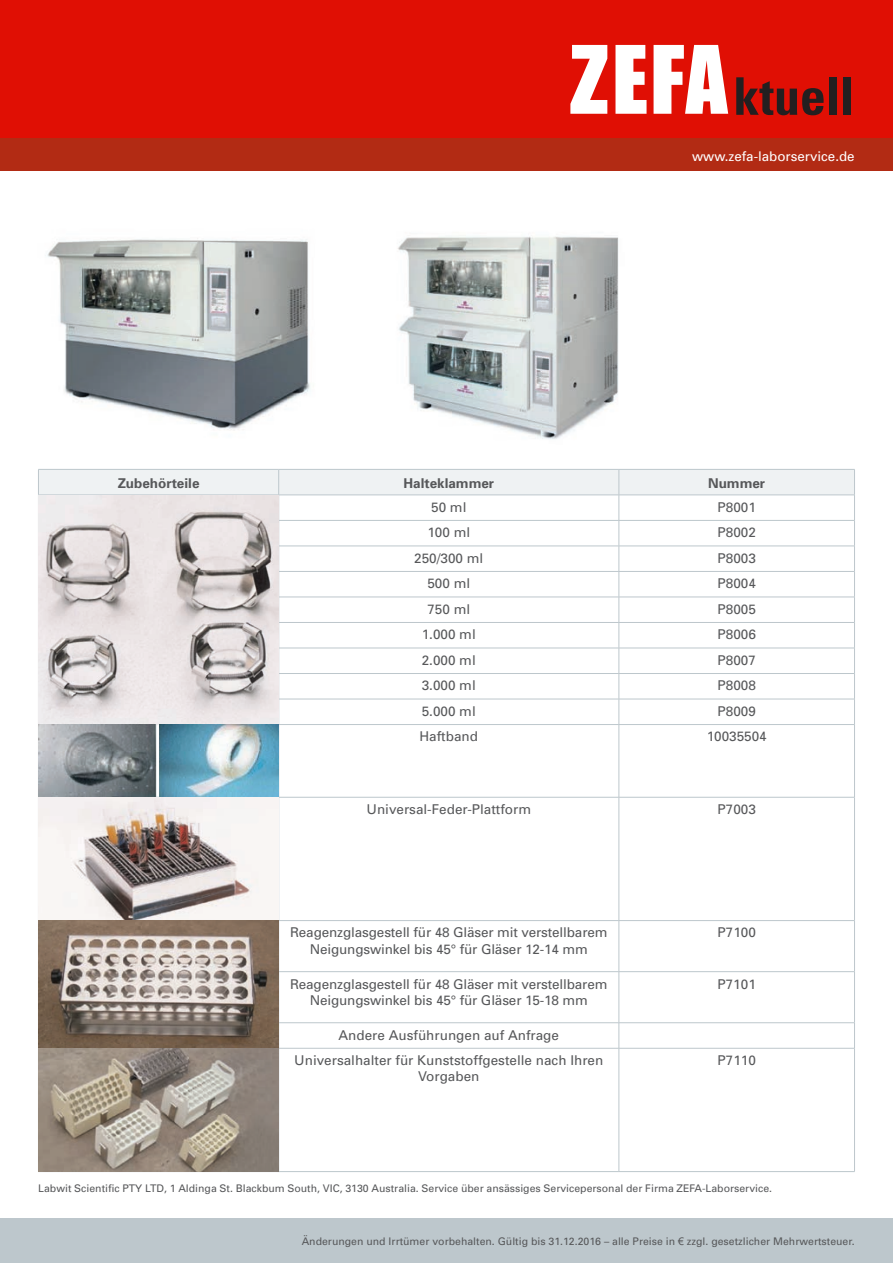
<style>
.page{position:relative;width:893px;height:1263px;background:#fff}
.page>*{position:absolute;margin:0;border:0;box-sizing:border-box;transform-origin:0 0}
.t1{font:700 condensed 51.9px "Univers";color:#231f20}
.t2{font:13.5px/16.2px "Univers";color:#57585a;text-align:center}
.t3{font:700 13.5px "Univers";color:#57585a}
.t4{font:13.35px "Univers";color:#fff}
.t5{font:10.5px "Univers";color:#57585a}
.s1{font-family:"Arial"}
</style>
<div class="page">
<div style="left:0;top:0;width:893px;height:144px;background:#e00f04"></div>
<div style="left:0;top:138px;width:893px;height:32px;background:#b22b14"></div>
<img style="left:47px;top:238px;width:263px;height:193px">
<img style="left:397px;top:236px;width:222px;height:203px">
<svg style="left:570px;top:45px;width:37px;height:69px"></svg>
<svg style="left:615px;top:45px;width:31px;height:69px"></svg>
<svg style="left:654px;top:45px;width:74px;height:69px"></svg>
<div style="left:0;top:1219px;width:893px;height:44px;background:#bdc7cc"></div>
<svg style="left:38px;top:469px;width:817px;height:255px"></svg>
<hr style="left:38px;top:724px;width:241px;height:1px;background:#bdc7cc">
<hr style="left:38px;top:725px;width:1px;height:72px;background:#bdc7cc">
<hr style="left:279px;top:724px;width:340px;height:1px;background:#bdc7cc">
<hr style="left:619px;top:724px;width:236px;height:1px;background:#bdc7cc">
<hr style="left:619px;top:725px;width:1px;height:72px;background:#bdc7cc">
<hr style="left:854px;top:725px;width:1px;height:72px;background:#bdc7cc">
<hr style="left:38px;top:797px;width:1px;height:123px;background:#bdc7cc">
<hr style="left:279px;top:797px;width:340px;height:1px;background:#bdc7cc">
<hr style="left:619px;top:797px;width:236px;height:1px;background:#bdc7cc">
<hr style="left:619px;top:797px;width:1px;height:123px;background:#bdc7cc">
<hr style="left:854px;top:797px;width:1px;height:123px;background:#bdc7cc">
<hr style="left:38px;top:920px;width:241px;height:1px;background:#bdc7cc">
<hr style="left:38px;top:921px;width:1px;height:51px;background:#bdc7cc">
<hr style="left:279px;top:920px;width:340px;height:1px;background:#bdc7cc">
<hr style="left:619px;top:920px;width:236px;height:1px;background:#bdc7cc">
<hr style="left:619px;top:921px;width:1px;height:50px;background:#bdc7cc">
<hr style="left:854px;top:921px;width:1px;height:50px;background:#bdc7cc">
<hr style="left:38px;top:972px;width:1px;height:51px;background:#bdc7cc">
<hr style="left:279px;top:971px;width:340px;height:1px;background:#bdc7cc">
<hr style="left:619px;top:971px;width:236px;height:1px;background:#bdc7cc">
<hr style="left:619px;top:972px;width:1px;height:50px;background:#bdc7cc">
<hr style="left:854px;top:972px;width:1px;height:50px;background:#bdc7cc">
<svg style="left:38px;top:1023px;width:1px;height:25px"></svg>
<hr style="left:279px;top:1022px;width:340px;height:1px;background:#bdc7cc">
<hr style="left:619px;top:1022px;width:236px;height:1px;background:#bdc7cc">
<svg style="left:619px;top:1023px;width:1px;height:25px"></svg>
<svg style="left:854px;top:1023px;width:1px;height:25px"></svg>
<hr style="left:38px;top:1048px;width:1px;height:123px;background:#bdc7cc">
<hr style="left:279px;top:1048px;width:340px;height:1px;background:#bdc7cc">
<hr style="left:619px;top:1048px;width:236px;height:1px;background:#bdc7cc">
<hr style="left:619px;top:1048px;width:1px;height:123px;background:#bdc7cc">
<hr style="left:854px;top:1048px;width:1px;height:123px;background:#bdc7cc">
<hr style="left:38px;top:1171px;width:241px;height:1px;background:#bdc7cc">
<hr style="left:279px;top:1171px;width:340px;height:1px;background:#bdc7cc">
<hr style="left:619px;top:1171px;width:236px;height:1px;background:#bdc7cc">
<img style="left:39px;top:495px;width:240px;height:676px">
<h1 class="t1" style="left:733px;top:65px;width:123px">ktuell</h1>
<p class="t4" style="left:692px;top:148px;width:164px">www.zefa-laborservice.de</p>
<p class="t3" style="left:118px;top:474px;width:83px">Zubehörteile</p>
<p class="t3" style="left:403px;top:474px;width:92px">Halteklammer</p>
<p class="t3" style="left:708px;top:474px;width:58px">Nummer</p>
<p class="t2" style="left:431px;top:499px;width:37px">50 ml</p>
<p class="t2" style="left:718px;top:499px;width:40px">P8001</p>
<p class="t2" style="left:427px;top:524px;width:44px">100 ml</p>
<p class="t2" style="left:718px;top:524px;width:40px">P8002</p>
<p class="t2" style="left:414px;top:550px;width:71px">250/300 ml</p>
<p class="t2" style="left:718px;top:550px;width:40px">P8003</p>
<p class="t2" style="left:427px;top:575px;width:44px">500 ml</p>
<p class="t2" style="left:718px;top:575px;width:40px">P8004</p>
<p class="t2" style="left:427px;top:601px;width:44px">750 ml</p>
<p class="t2" style="left:718px;top:601px;width:40px">P8005</p>
<p class="t2" style="left:422px;top:626px;width:56px">1.000 ml</p>
<p class="t2" style="left:718px;top:626px;width:40px">P8006</p>
<p class="t2" style="left:422px;top:652px;width:56px">2.000 ml</p>
<p class="t2" style="left:718px;top:652px;width:40px">P8007</p>
<p class="t2" style="left:422px;top:677px;width:56px">3.000 ml</p>
<p class="t2" style="left:718px;top:677px;width:40px">P8008</p>
<p class="t2" style="left:422px;top:703px;width:56px">5.000 ml</p>
<p class="t2" style="left:718px;top:703px;width:40px">P8009</p>
<p class="t2" style="left:420px;top:728px;width:60px">Haftband</p>
<p class="t2" style="left:707px;top:728px;width:62px">10035504</p>
<p class="t2" style="left:367px;top:801px;width:166px">Universal-Feder-Plattform</p>
<p class="t2" style="left:718px;top:801px;width:40px">P7003</p>
<p class="t2" style="left:290px;top:924px;width:319px">Reagenzglasgestell für 48 Gläser mit verstellbarem<br>Neigungswinkel bis 45° für Gläser 12-14 mm</p>
<p class="t2" style="left:718px;top:924px;width:40px">P7100</p>
<p class="t2" style="left:290px;top:975px;width:319px">Reagenzglasgestell für 48 Gläser mit verstellbarem<br>Neigungswinkel bis 45° für Gläser 15-18 mm</p>
<p class="t2" style="left:717px;top:975px;width:40px">P7101</p>
<p class="t2" style="left:294px;top:1022px;width:311px;line-height:25.5px">Andere Ausführungen auf Anfrage<br>Universalhalter für Kunststoffgestelle nach Ihren</p>
<p class="t2" style="left:418px;top:1068px;width:63px">Vorgaben</p>
<p class="t2" style="left:718px;top:1052px;width:40px">P7110</p>
<p class="t5" style="left:38px;top:1182px;width:735px">Labwit Scientific PTY LTD, 1 Aldinga St. Blackbum South, VIC, 3130 Australia. Service über ansässiges Servicepersonal der Firma ZEFA-Laborservice.</p>
<p class="t5" style="left:302px;top:1234px;width:554px">Änderungen und Irrtümer vorbehalten. Gültig bis 31.12.2016 – alle Preise in <span class="s1">€</span> zzgl. gesetzlicher Mehrwertsteuer.</p>
</div>
